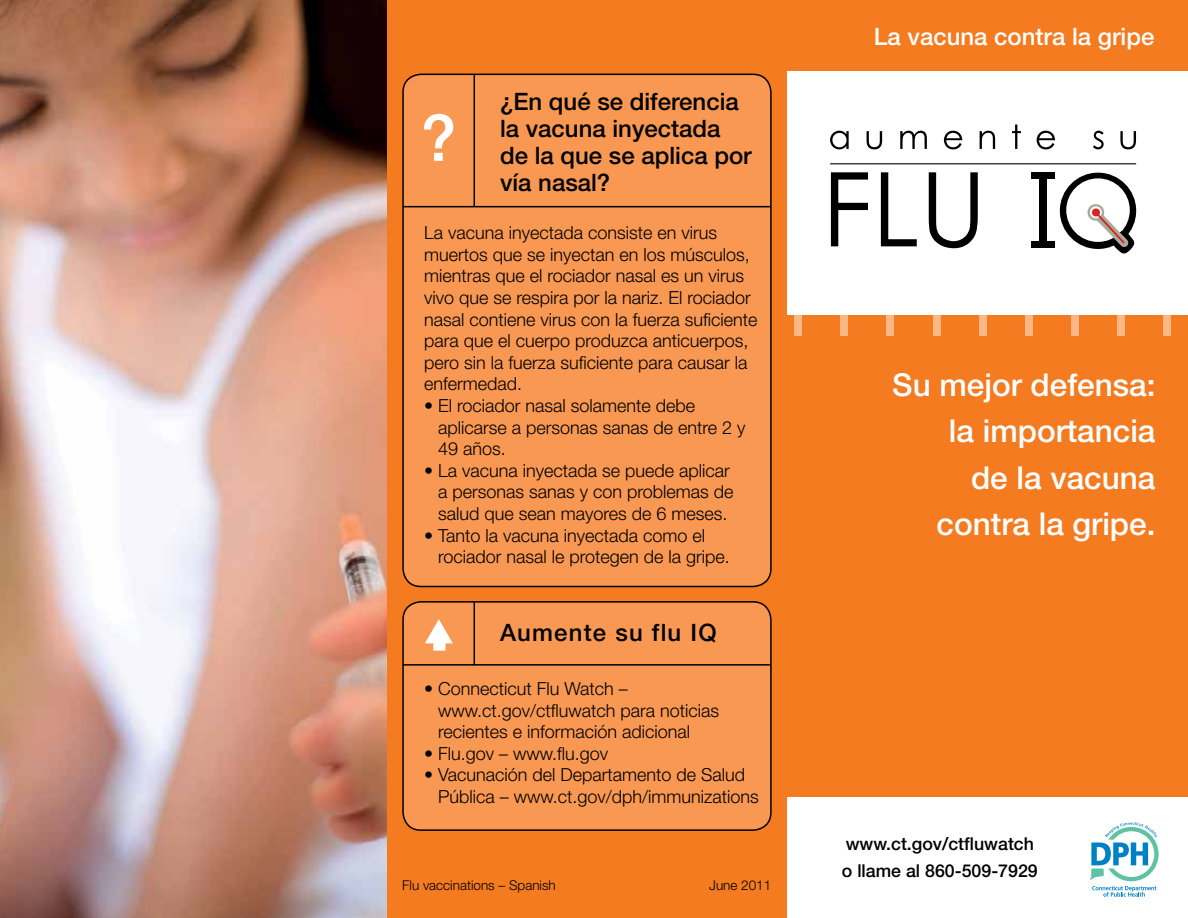
<style>
.page{position:relative;width:1188px;height:918px;background:#fff}
.page>*{position:absolute;margin:0;border:0;box-sizing:border-box;transform-origin:0 0}
.t1{font:500 31.5px/46.5px "Helvetica Neue LT Std";color:#fff;text-align:right}
.t2{font:500 24px/27px "Helvetica Neue LT Std";color:#000}
.t3{font:500 24px "Helvetica Neue LT Std";color:#fff}
.t4{font:500 24px "Helvetica Neue LT Std";letter-spacing:.05em;color:#000}
.t5{font:300 18px/21.6px "Helvetica Neue LT Std";color:#000}
.t6{font:500 17.7px/26.8px "Helvetica Neue LT Std";color:#000}
.t7{font:300 13.5px "Helvetica Neue LT Std";color:#000}
</style>
<div class="page">
<div style="left:387px;top:0;width:801px;height:918px;background:#f47b20"></div>
<div style="left:1164px;top:314px;width:7px;height:22px;background:#fbb885"></div>
<div style="left:794px;top:314px;width:8px;height:22px;background:#fbb885"></div>
<div style="left:979px;top:315px;width:8px;height:21px;background:#fbb885"></div>
<div style="left:1071px;top:314px;width:8px;height:22px;background:#fbb885"></div>
<div style="left:887px;top:314px;width:7px;height:22px;background:#fbb885"></div>
<div style="left:1117px;top:314px;width:8px;height:22px;background:#fbb885"></div>
<div style="left:933px;top:315px;width:8px;height:21px;background:#fbb885"></div>
<div style="left:1025px;top:314px;width:7px;height:22px;background:#fbb885"></div>
<div style="left:840px;top:314px;width:8px;height:22px;background:#fbb885"></div>
<div style="left:787px;top:71px;width:401px;height:244px;background:#fff"></div>
<div style="left:787px;top:798px;width:401px;height:120px;background:#fff"></div>
<img style="left:0;top:0;width:387px;height:918px">
<div style="left:403px;top:74px;width:368px;height:512px;background:#f89852;border-radius:18px"></div>
<svg style="left:424px;top:114px;width:29px;height:47px"></svg>
<div style="left:402px;top:74px;width:370px;height:513px;border:2px solid #000;border-radius:18px"></div>
<hr style="left:403px;top:206px;width:368px;height:1px;background:#000">
<hr style="left:474px;top:74px;width:1px;height:133px;background:#000">
<div style="left:403px;top:602px;width:368px;height:228px;background:#f89852;border-radius:18px"></div>
<svg style="left:425px;top:619px;width:28px;height:32px"></svg>
<div style="left:402px;top:601px;width:370px;height:230px;border:2px solid #000;border-radius:18px"></div>
<hr style="left:403px;top:664px;width:368px;height:2px;background:#000">
<hr style="left:474px;top:602px;width:1px;height:63px;background:#000">
<svg style="left:1090px;top:822px;width:69px;height:75px"></svg>
<svg style="left:830px;top:131px;width:19px;height:18px"></svg>
<svg style="left:867px;top:131px;width:15px;height:18px"></svg>
<svg style="left:900px;top:131px;width:27px;height:18px"></svg>
<svg style="left:944px;top:131px;width:18px;height:18px"></svg>
<svg style="left:980px;top:131px;width:15px;height:18px"></svg>
<svg style="left:1012px;top:125px;width:9px;height:24px"></svg>
<svg style="left:1037px;top:131px;width:18px;height:18px"></svg>
<svg style="left:1093px;top:131px;width:11px;height:18px"></svg>
<svg style="left:1120px;top:131px;width:16px;height:18px"></svg>
<div style="left:1039px;top:172px;width:7px;height:75px;background:#000"></div>
<div style="left:1031px;top:172px;width:24px;height:7px;background:#000"></div>
<div style="left:1031px;top:241px;width:24px;height:7px;background:#000"></div>
<svg style="left:831px;top:172px;width:37px;height:74px"></svg>
<svg style="left:881px;top:172px;width:36px;height:74px"></svg>
<svg style="left:929px;top:172px;width:49px;height:76px"></svg>
<hr style="left:830px;top:163px;width:306px;height:1px;background:#000">
<svg style="left:1060px;top:173px;width:76px;height:81px"></svg>
<h2 class="t2" style="left:500px;top:88px;width:253px">¿En qué se diferencia la vacuna inyectada de la que se aplica por vía nasal?</h2>
<p class="t5" style="left:424px;top:222px;width:335px">La vacuna inyectada consiste en virus muertos que se inyectan en los músculos, mientras que el rociador nasal es un virus vivo que se respira por la nariz. El rociador nasal contiene virus con la fuerza suficiente para que el cuerpo produzca anticuerpos, pero sin la fuerza suficiente para causar la enfermedad.</p>
<p class="t5" style="left:438px;top:394px;width:309px;text-indent:-14px">• El rociador nasal solamente debe aplicarse a personas sanas de entre 2 y<br>49 años.</p>
<p class="t5" style="left:438px;top:459px;width:297px;text-indent:-14px">• La vacuna inyectada se puede aplicar a personas sanas y con problemas de salud que sean mayores de 6 meses.</p>
<p class="t5" style="left:438px;top:524px;width:293px;text-indent:-14px">• Tanto la vacuna inyectada como el rociador nasal le protegen de la gripe.</p>
<h2 class="t4" style="left:500px;top:619px;width:218px">Aumente su flu IQ</h2>
<p class="t5" style="left:438px;top:677px;width:283px;text-indent:-14px">• Connecticut Flu Watch – www.ct.gov/ctfluwatch para noticias recientes e información adicional</p>
<p class="t5" style="left:424px;top:742px;width:186px">• Flu.gov – www.flu.gov</p>
<p class="t5" style="left:438px;top:764px;width:322px;text-indent:-14px">• Vacunación del Departamento de Salud<br>Pública – www.ct.gov/dph/immunizations</p>
<p class="t7" style="left:402px;top:877px;width:155px">Flu vaccinations – Spanish</p>
<p class="t7" style="left:709px;top:877px;width:64px">June 2011</p>
<h2 class="t3" style="left:874px;top:23px;width:282px">La vacuna contra la gripe</h2>
<h1 class="t1" style="left:892px;top:361px;width:265px">Su mejor defensa: la importancia<br>de la vacuna contra la gripe.</h1>
<p class="t6" style="left:842px;top:830px;width:197px">www.ct.gov/ctfluwatch o llame al 860-509-7929</p>
</div>
